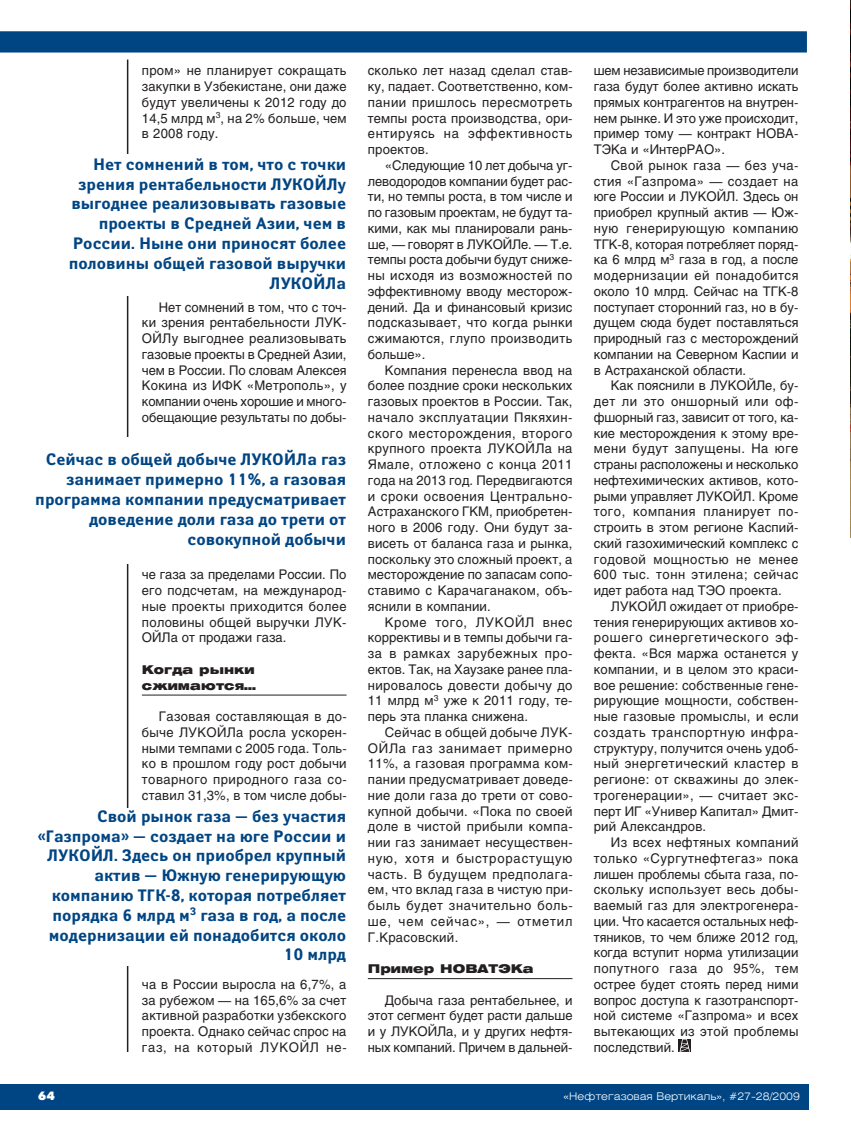
<style>
.page{position:relative;width:851px;height:1127px;background:#fff}
.page>*{position:absolute;margin:0;border:0;box-sizing:border-box;transform-origin:0 0}
.t1{font:700 16.5px/19.8px "Yanus C";color:#004583;text-align:right}
.t2{font:13.2px/15.8px "Helios";letter-spacing:.015em;color:#231f20;text-align:justify}
.t3{font:900 12px/15.8px "Helios Ext";letter-spacing:.005em;color:#231f20}
.t4{font:12px "Futura Futuris XC";color:#fff}
.t5{font:300 10.5px "Helios Ext";color:#fff}
</style>
<div class="page">
<div style="left:0;top:1084px;width:808px;height:26px;background:#004583"></div>
<hr style="left:142px;top:695px;width:204px;height:1px;background:#231f20">
<hr style="left:368px;top:978px;width:204px;height:1px;background:#231f20">
<div style="left:678px;top:1039px;width:13px;height:12px;background:#231f20"></div>
<svg style="left:679px;top:1039px;width:11px;height:13px"></svg>
<svg style="left:0;top:31px;width:807px;height:22px;background:#084b87"></svg>
<hr style="left:127px;top:60px;width:1px;height:992px;background:#231f20">
<div style="left:34px;top:438px;width:312px;height:126px;background:#fff"></div>
<img style="left:850px;top:0;width:1px;height:505px">
<hr style="left:850px;top:559px;width:1px;height:32px;background:#ee1d23">
<hr style="left:850px;top:699px;width:1px;height:32px;background:#ee1d23">
<hr style="left:850px;top:387px;width:1px;height:32px;background:#fff">
<hr style="left:850px;top:427px;width:1px;height:32px;background:#fff">
<hr style="left:850px;top:466px;width:1px;height:32px;background:#fff">
<p class="t2" style="left:142px;top:64px;width:206px">пром» не планирует сокращать закупки в Узбекистане, они даже будут увеличены к 2012 году до 14,5 млрд м<sup>3</sup>, на 2% больше, чем в 2008 году.</p>
<p class="t1" style="left:69px;top:156px;width:279px">Нет сомнений в том, что с точки зрения рентабельности ЛУКОЙЛу выгоднее реализовывать газовые проекты в Средней Азии, чем в<br>России. Ныне они приносят более половины общей газовой выручки<br>ЛУКОЙЛа</p>
<p class="t2" style="left:142px;top:300px;width:206px;text-indent:17px">Нет сомнений в том, что с точ&shy;ки зрения рентабельности ЛУК-ОЙЛу выгоднее реализовывать газовые проекты в Средней Азии, чем в России. По словам Алексея Кокина из ИФК «Метрополь», у компании очень хорошие и много&shy;обещающие результаты по добы-</p>
<p class="t1" style="left:35px;top:451px;width:312px">Сейчас в общей добыче ЛУКОЙЛа газ занимает примерно 11%, а газовая программа компании предусматривает доведение доли газа до трети от совокупной добычи</p>
<p class="t2" style="left:142px;top:568px;width:206px">че газа за пределами России. По его подсчетам, на международ&shy;ные проекты приходится более половины общей выручки ЛУК-ОЙЛа от продажи газа.</p>
<p class="t3" style="left:142px;top:663px;width:116px">Когда рынки сжимаются…</p>
<p class="t2" style="left:142px;top:710px;width:206px;text-indent:17px">Газовая составляющая в до&shy;быче ЛУКОЙЛа росла ускорен&shy;ными темпами с 2005 года. Толь&shy;ко в прошлом году рост добычи товарного природного газа со&shy;ставил 31,3%, в том числе добы-</p>
<p class="t1" style="left:37px;top:807px;width:310px">Свой рынок газа — без участия «Газпрома» — создает на юге России и<br>ЛУКОЙЛ. Здесь он приобрел крупный актив — Южную генерирующую компанию ТГК-8, которая потребляет порядка 6 млрд м<sup>3</sup> газа в год, а после модернизации ей понадобится около<br>10 млрд</p>
<p class="t4" style="left:38px;top:1091px;width:18px">64</p>
<p class="t2" style="left:142px;top:978px;width:206px">ча в России выросла на 6,7%, а за рубежом — на 165,6% за счет активной разработки узбекского проекта. Однако сейчас спрос на газ, на который ЛУКОЙЛ не-</p>
<p class="t2" style="left:368px;top:64px;width:206px">сколько лет назад сделал став&shy;ку, падает. Соответственно, ком&shy;пании пришлось пересмотреть темпы роста производства, ори&shy;ентируясь на эффективность проектов.</p>
<p class="t2" style="left:368px;top:159px;width:206px;text-indent:17px">«Следующие 10 лет добыча уг&shy;леводородов компании будет рас&shy;ти, но темпы роста, в том числе и по газовым проектам, не будут та&shy;кими, как мы планировали рань&shy;ше, — говорят в ЛУКОЙЛе. — Т.е. темпы роста добычи будут сниже&shy;ны исходя из возможностей по эффективному вводу месторож&shy;дений. Да и финансовый кризис подсказывает, что когда рынки сжимаются, глупо производить больше».</p>
<p class="t2" style="left:368px;top:363px;width:206px;text-indent:17px">Компания перенесла ввод на более поздние сроки нескольких газовых проектов в России. Так, начало эксплуатации Пякяхин&shy;ского месторождения, второго крупного проекта ЛУКОЙЛа на Ямале, отложено с конца 2011 года на 2013 год. Передвигаются и сроки освоения Центрально-Астраханского ГКМ, приобретен&shy;ного в 2006 году. Они будут за&shy;висеть от баланса газа и рынка, поскольку это сложный проект, а месторождение по запасам сопо&shy;ставимо с Карачаганаком, объ&shy;яснили в компании.</p>
<p class="t2" style="left:368px;top:615px;width:206px;text-indent:17px">Кроме того, ЛУКОЙЛ внес коррективы и в темпы добычи га&shy;за в рамках зарубежных про&shy;ектов. Так, на Хаузаке ранее пла&shy;нировалось довести добычу до 11 млрд м<sup>3</sup> уже к 2011 году, те&shy;перь эта планка снижена.</p>
<p class="t2" style="left:368px;top:726px;width:206px;text-indent:17px">Сейчас в общей добыче ЛУК-ОЙЛа газ занимает примерно 11%, а газовая программа ком&shy;пании предусматривает доведе&shy;ние доли газа до трети от сово&shy;купной добычи. «Пока по своей доле в чистой прибыли компа&shy;нии газ занимает несуществен&shy;ную, хотя и быстрорастущую часть. В будущем предполага&shy;ем, что вклад газа в чистую при&shy;быль будет значительно боль&shy;ше, чем сейчас», — отметил Г.Красовский.</p>
<p class="t3" style="left:368px;top:962px;width:167px">Пример НОВАТЭКа</p>
<p class="t2" style="left:368px;top:993px;width:206px;text-indent:17px">Добыча газа рентабельнее, и этот сегмент будет расти дальше и у ЛУКОЙЛа, и у других нефтя&shy;ных компаний. Причем в дальней-</p>
<p class="t2" style="left:593px;top:64px;width:206px">шем независимые производители газа будут более активно искать прямых контрагентов на внутрен&shy;нем рынке. И это уже происходит, пример тому — контракт НОВА-ТЭКа и «ИнтерРАО».</p>
<p class="t2" style="left:593px;top:159px;width:206px;text-indent:17px">Свой рынок газа — без уча&shy;стия «Газпрома» — создает на юге России и ЛУКОЙЛ. Здесь он приобрел крупный актив — Юж&shy;ную генерирующую компанию ТГК-8, которая потребляет поряд&shy;ка 6 млрд м<sup>3</sup> газа в год, а после модернизации ей понадобится около 10 млрд. Сейчас на ТГК-8 поступает сторонний газ, но в бу&shy;дущем сюда будет поставляться природный газ с месторождений компании на Северном Каспии и в Астраханской области.</p>
<p class="t2" style="left:593px;top:379px;width:206px;text-indent:17px">Как пояснили в ЛУКОЙЛе, бу&shy;дет ли это оншорный или оф&shy;фшорный газ, зависит от того, ка&shy;кие месторождения к этому вре&shy;мени будут запущены. На юге страны расположены и несколько нефтехимических активов, кото&shy;рыми управляет ЛУКОЙЛ. Кроме того, компания планирует по&shy;строить в этом регионе Каспий&shy;ский газохимический комплекс с годовой мощностью не менее 600 тыс. тонн этилена; сейчас идет работа над ТЭО проекта.</p>
<p class="t2" style="left:593px;top:600px;width:206px;text-indent:17px">ЛУКОЙЛ ожидает от приобре&shy;тения генерирующих активов хо&shy;рошего синергетического эф&shy;фекта. «Вся маржа останется у компании, и в целом это краси&shy;вое решение: собственные гене&shy;рирующие мощности, собствен&shy;ные газовые промыслы, и если создать транспортную инфра&shy;структуру, получится очень удоб&shy;ный энергетический кластер в регионе: от скважины до элек&shy;трогенерации», — считает экс&shy;перт ИГ «Универ Капитал» Дмит&shy;рий Александров.</p>
<p class="t2" style="left:593px;top:836px;width:206px;text-indent:17px">Из всех нефтяных компаний только «Сургутнефтегаз» пока лишен проблемы сбыта газа, по&shy;скольку использует весь добы&shy;ваемый газ для электрогенера&shy;ции. Что касается остальных неф&shy;тяников, то чем ближе 2012 год, когда вступит норма утилизации попутного газа до 95%, тем острее будет стоять перед ними вопрос доступа к газотранспорт&shy;ной системе «Газпрома» и всех вытекающих из этой проблемы последствий.</p>
<p class="t5" style="left:563px;top:1092px;width:238px">«Нефтегазовая Вертикаль», #27-28/2009</p>
</div>
